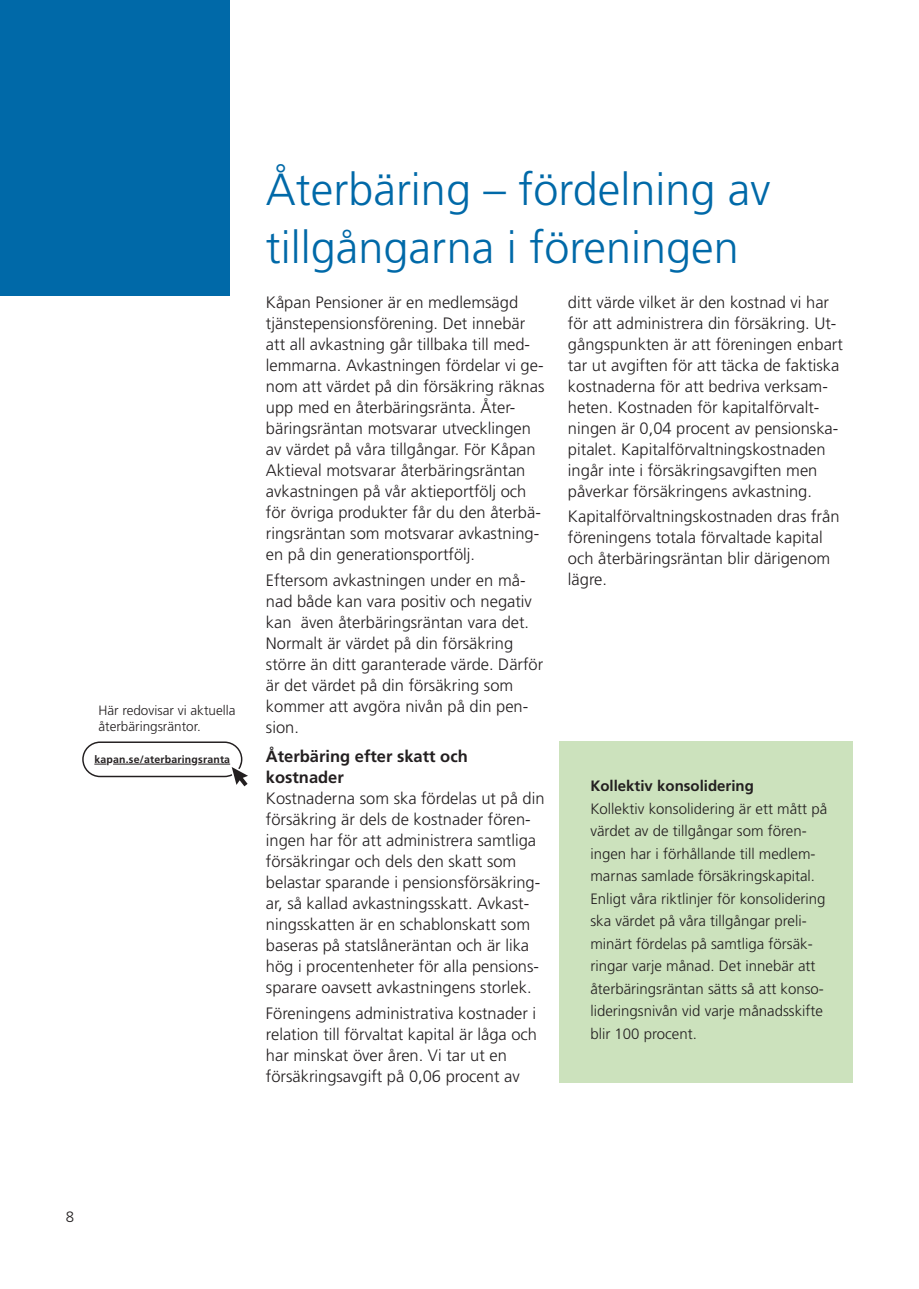
<style>
.page{position:relative;width:919px;height:1289px;background:#fff}
.page>*{position:absolute;margin:0;border:0;box-sizing:border-box;transform-origin:0 0}
.t1{font:300 45px/57.6px "Frutiger";color:#0069a8}
.t2{font:300 16.5px/21px "Frutiger";color:#231f20}
.t3{font:700 16.5px/21px "Frutiger";color:#231f20}
.t4{font:300 15px/22.5px "Frutiger";color:#231f20}
.t5{font:700 15px "Frutiger";color:#231f20}
.t6{font:300 13.5px/16.5px "Frutiger";color:#231f20}
.t7{font:700 10.5px "Frutiger";letter-spacing:.02em;color:#231f20}
</style>
<div class="page">
<div style="left:559px;top:741px;width:293px;height:341px;background:#cce2bd"></div>
<svg style="left:82px;top:741px;width:166px;height:45px"></svg>
<hr style="left:113px;top:763px;width:78px;height:1px;background:#231f20">
<hr style="left:198px;top:763px;width:32px;height:1px;background:#231f20">
<div style="left:0;top:0;width:230px;height:296px;background:#0069a8"></div>
<p class="t6" style="left:98px;top:702px;width:138px">Här redovisar vi aktuella återbäringsräntor.</p>
<p class="t7" style="left:94px;top:753px;width:137px">kapan.se/aterbaringsranta</p>
<h1 class="t1" style="left:266px;top:161px;width:506px">Återbäring – fördelning av tillgångarna i föreningen</h1>
<p class="t2" style="left:266px;top:292px;width:280px">Kåpan Pensioner är en medlemsägd tjänstepensionsförening. Det innebär att all avkastning går tillbaka till med&shy;lemmarna. Avkastningen fördelar vi ge&shy;nom att värdet på din försäkring räknas upp med en återbäringsränta. Åter&shy;bäringsräntan motsvarar utvecklingen av värdet på våra tillgångar. För Kåpan Aktieval motsvarar återbäringsräntan avkastningen på vår aktieportfölj och för övriga produkter får du den återbä&shy;ringsräntan som motsvarar avkastning&shy;en på din generationsportfölj.</p>
<p class="t2" style="left:266px;top:569px;width:279px">Eftersom avkastningen under en må&shy;nad både kan vara positiv och negativ kan även återbäringsräntan vara det.<br>Normalt är värdet på din försäkring större än ditt garanterade värde. Därför är det värdet på din försäkring som kommer att avgöra nivån på din pen&shy;sion.</p>
<p class="t3" style="left:266px;top:745px;width:203px">Återbäring efter skatt och kostnader</p>
<p class="t2" style="left:266px;top:788px;width:280px">Kostnaderna som ska fördelas ut på din försäkring är dels de kostnader fören&shy;ingen har för att administrera samtliga försäkringar och dels den skatt som belastar sparande i pensionsförsäkring&shy;ar, så kallad avkastningsskatt. Avkast&shy;ningsskatten är en schablonskatt som baseras på statslåneräntan och är lika hög i procentenheter för alla pensions&shy;sparare oavsett avkastningens storlek.</p>
<p class="t2" style="left:266px;top:1002px;width:273px">Föreningens administrativa kostnader i relation till förvaltat kapital är låga och har minskat över åren. Vi tar ut en försäkringsavgift på 0,06 procent av</p>
<p class="t2" style="left:568px;top:292px;width:276px">ditt värde vilket är den kostnad vi har för att administrera din försäkring. Ut&shy;gångspunkten är att föreningen enbart tar ut avgiften för att täcka de faktiska kostnaderna för att bedriva verksam&shy;heten. Kostnaden för kapitalförvalt&shy;ningen är 0,04 procent av pensionska&shy;pitalet. Kapitalförvaltningskostnaden ingår inte i försäkringsavgiften men påverkar försäkringens avkastning.</p>
<p class="t2" style="left:568px;top:506px;width:273px">Kapitalförvaltningskostnaden dras från föreningens totala förvaltade kapital och återbäringsräntan blir därigenom lägre.</p>
<p class="t5" style="left:590px;top:777px;width:165px">Kollektiv konsolidering</p>
<p class="t4" style="left:590px;top:797px;width:238px">Kollektiv konsolidering är ett mått på värdet av de tillgångar som fören&shy;ingen har i förhållande till medlem&shy;marnas samlade försäkringskapital.<br>Enligt våra riktlinjer för konsolidering ska värdet på våra tillgångar preli&shy;minärt fördelas på samtliga försäk&shy;ringar varje månad. Det innebär att återbäringsräntan sätts så att konso&shy;lideringsnivån vid varje månadsskifte blir 100 procent.</p>
<p class="t4" style="left:66px;top:1205px;width:10px">8</p>
</div>
